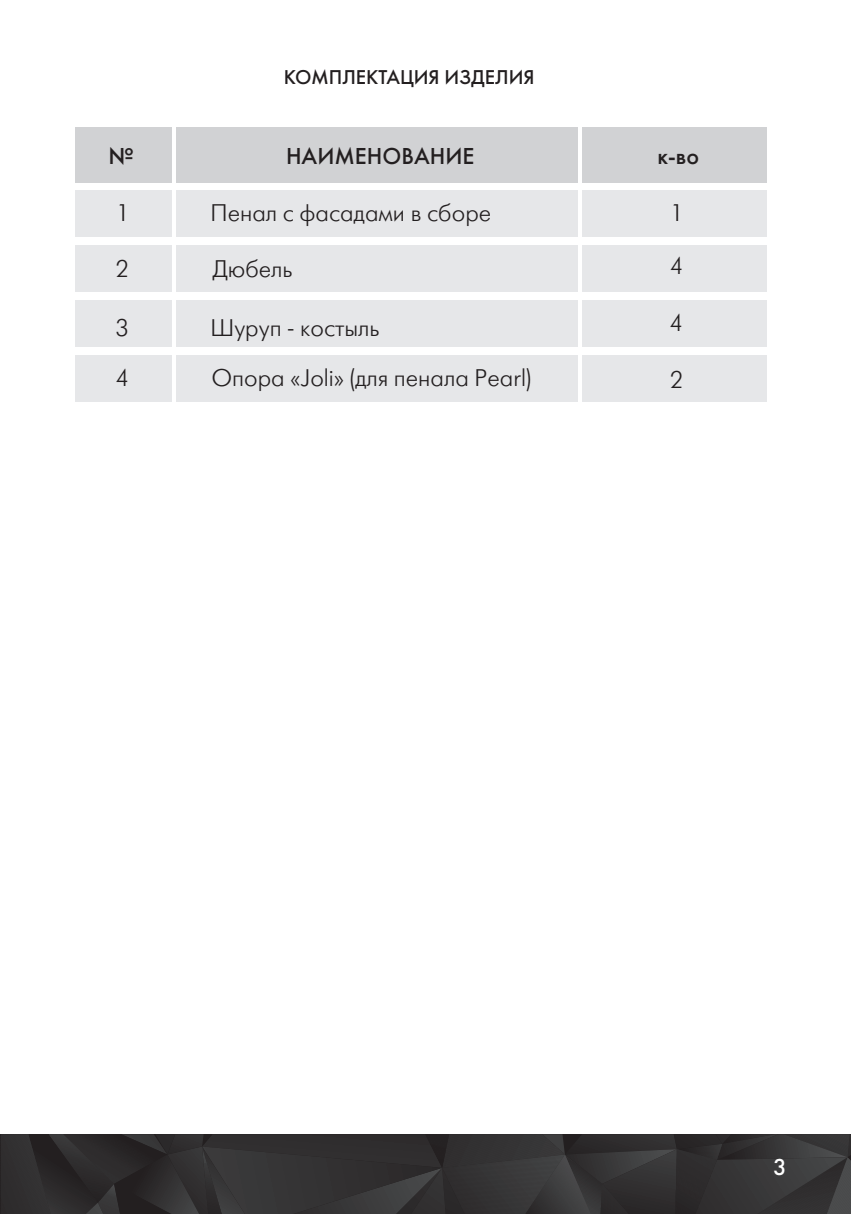
<style>
.page{position:relative;width:851px;height:1214px;background:#fff}
.page>*{position:absolute;margin:0;border:0;box-sizing:border-box;transform-origin:0 0}
.t1{font:24px/50px "Futura Futuris Light C";color:#231f20}
.t2{font:24px "Futura Medium C";color:#231f20}
.t3{font:24px "Futura Medium C";color:#fff}
.t4{font:20.8px "Futura Medium C";color:#231f20}
</style>
<div class="page">
<svg style="left:0;top:1134px;width:850px;height:80px;background:#323031"></svg>
<div style="left:76px;top:190px;width:690px;height:47px;background:#e6e7e9"></div>
<div style="left:76px;top:245px;width:690px;height:47px;background:#e6e7e9"></div>
<div style="left:76px;top:300px;width:690px;height:46px;background:#e6e7e9"></div>
<div style="left:76px;top:355px;width:690px;height:46px;background:#e6e7e9"></div>
<div style="left:76px;top:127px;width:690px;height:56px;background:#d1d2d4"></div>
<hr style="left:172px;top:127px;width:3px;height:285px;background:#fff">
<hr style="left:578px;top:127px;width:3px;height:285px;background:#fff">
<p class="t4" style="left:284px;top:65px;width:252px">КОМПЛЕКТАЦИЯ ИЗДЕЛИЯ</p>
<p class="t2" style="left:109px;top:142px;width:27px">№</p>
<p class="t2" style="left:286px;top:142px;width:190px">НАИМЕНОВАНИЕ</p>
<p class="t2" style="left:657px;top:142px;width:43px">к-во</p>
<p class="t1" style="left:210px;top:188px;width:282px">Пенал с фасадами в сборе</p>
<p class="t1" style="left:212px;top:244px;width:82px">Дюбель</p>
<p class="t1" style="left:210px;top:303px;width:322px">Шуруп - костыль<br>Опора «Joli» (для пенала Pearl)</p>
<p class="t1" style="left:116px;top:188px;width:15px">1</p>
<p class="t1" style="left:115px;top:244px;width:15px">2</p>
<p class="t1" style="left:670px;top:188px;width:15px">1</p>
<p class="t1" style="left:670px;top:242px;width:15px">4</p>
<p class="t1" style="left:669px;top:298px;width:15px">4</p>
<p class="t1" style="left:669px;top:355px;width:15px">2</p>
<p class="t1" style="left:115px;top:303px;width:15px">3<br>4</p>
<p class="t3" style="left:773px;top:1153px;width:15px">3</p>
</div>
